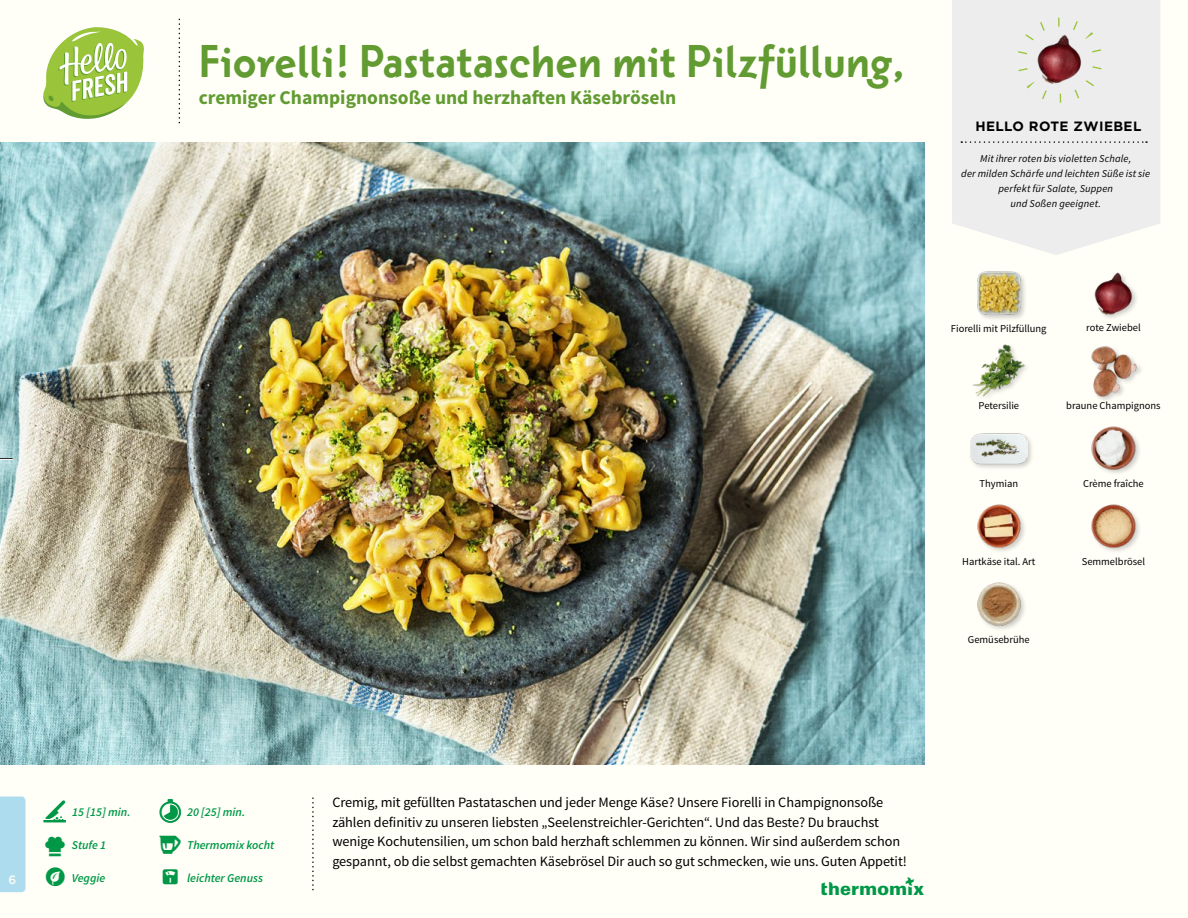
<style>
.page{position:relative;width:1188px;height:918px;background:#fffef7}
.page>*{position:absolute;margin:0;border:0;box-sizing:border-box;transform-origin:0 0}
.t1{font:700 48px "Instanter OT";letter-spacing:-.01em;color:#619b31}
.t2{font:700 19.5px "Source Sans Pro";color:#619b31}
.t3{font:14.25px/19.5px "Source Sans Pro";letter-spacing:-.005em;color:#000}
.t4{font:700 13.5px "Gotham";letter-spacing:.03em;color:#000}
.t5{font:italic 600 12px "Source Sans Pro";color:#009847}
.t6{font:500 12px "Gotham";color:#fffef7}
.t7{font:10.5px "Source Sans Pro";color:#000}
.t8{font:italic 10.5px/14.7px "Source Sans Pro";letter-spacing:.015em;color:#000;text-align:center}
</style>
<div class="page">
<svg style="left:43px;top:27px;width:101px;height:92px"></svg>
<div style="left:0;top:796px;width:26px;height:96px;background:#acdced"></div>
<img style="left:977px;top:582px;width:48px;height:48px">
<img style="left:1091px;top:504px;width:49px;height:48px">
<img style="left:977px;top:504px;width:48px;height:47px">
<div style="left:969px;top:432px;width:65px;height:38px;background:#000;opacity:.2"></div>
<img style="left:970px;top:432px;width:58px;height:38px">
<img style="left:1091px;top:426px;width:49px;height:47px">
<img style="left:1091px;top:346px;width:50px;height:53px">
<img style="left:973px;top:344px;width:53px;height:53px">
<img style="left:977px;top:271px;width:48px;height:48px">
<img style="left:1094px;top:272px;width:43px;height:46px">
<svg style="left:952px;top:0;width:208px;height:255px;background:#eeeeed"></svg>
<svg style="left:961px;top:141px;width:186px;height:2px"></svg>
<img style="left:1027px;top:25px;width:66px;height:66px">
<div style="left:1017px;top:18px;width:85px;height:85px;border:9px dashed #9ac43a;border-radius:50%"></div>
<img style="left:0;top:142px;width:925px;height:623px">
<svg style="left:0;top:458px;width:13px;height:2px"></svg>
<h1 class="t1" style="left:199px;top:33px;width:708px">Fiorelli! Pastataschen mit Pilzfüllung,</h1>
<h2 class="t2" style="left:199px;top:85px;width:479px">cremiger Champignonsoße und herzhaften Käsebröseln</h2>
<p class="t4" style="left:975px;top:117px;width:167px">HELLO ROTE ZWIEBEL</p>
<p class="t8" style="left:961px;top:152px;width:191px">Mit ihrer roten bis violetten Schale,<br>der milden Schärfe und leichten Süße ist sie perfekt für Salate, Suppen<br>und Soßen geeignet.</p>
<p class="t7" style="left:951px;top:322px;width:97px">Fiorelli mit Pilzfüllung</p>
<p class="t7" style="left:1086px;top:321px;width:56px">rote Zwiebel</p>
<p class="t7" style="left:979px;top:399px;width:42px">Petersilie</p>
<p class="t7" style="left:1066px;top:399px;width:96px">braune Champignons</p>
<p class="t7" style="left:980px;top:477px;width:40px">Thymian</p>
<p class="t7" style="left:1083px;top:477px;width:62px">Crème fraîche</p>
<p class="t7" style="left:962px;top:555px;width:75px">Hartkäse ital. Art</p>
<p class="t7" style="left:1082px;top:555px;width:65px">Semmelbrösel</p>
<p class="t7" style="left:968px;top:633px;width:63px">Gemüsebrühe</p>
<p class="t5" style="left:72px;top:805px;width:60px">15 [15] min.</p>
<p class="t5" style="left:187px;top:805px;width:60px">20 [25] min.</p>
<p class="t5" style="left:72px;top:838px;width:36px">Stufe 1</p>
<p class="t5" style="left:187px;top:838px;width:89px">Thermomix kocht</p>
<p class="t6" style="left:9px;top:872px;width:9px">6</p>
<p class="t5" style="left:72px;top:870px;width:35px">Veggie</p>
<p class="t5" style="left:187px;top:870px;width:78px">leichter Genuss</p>
<p class="t3" style="left:332px;top:793px;width:576px">Cremig, mit gefüllten Pastataschen und jeder Menge Käse? Unsere Fiorelli in Champignonsoße zählen definitiv zu unseren liebsten „Seelenstreichler-Gerichten“. Und das Beste? Du brauchst wenige Kochutensilien, um schon bald herzhaft schlemmen zu können. Wir sind außerdem schon gespannt, ob die selbst gemachten Käsebrösel Dir auch so gut schmecken, wie uns. Guten Appetit!</p>
</div>
